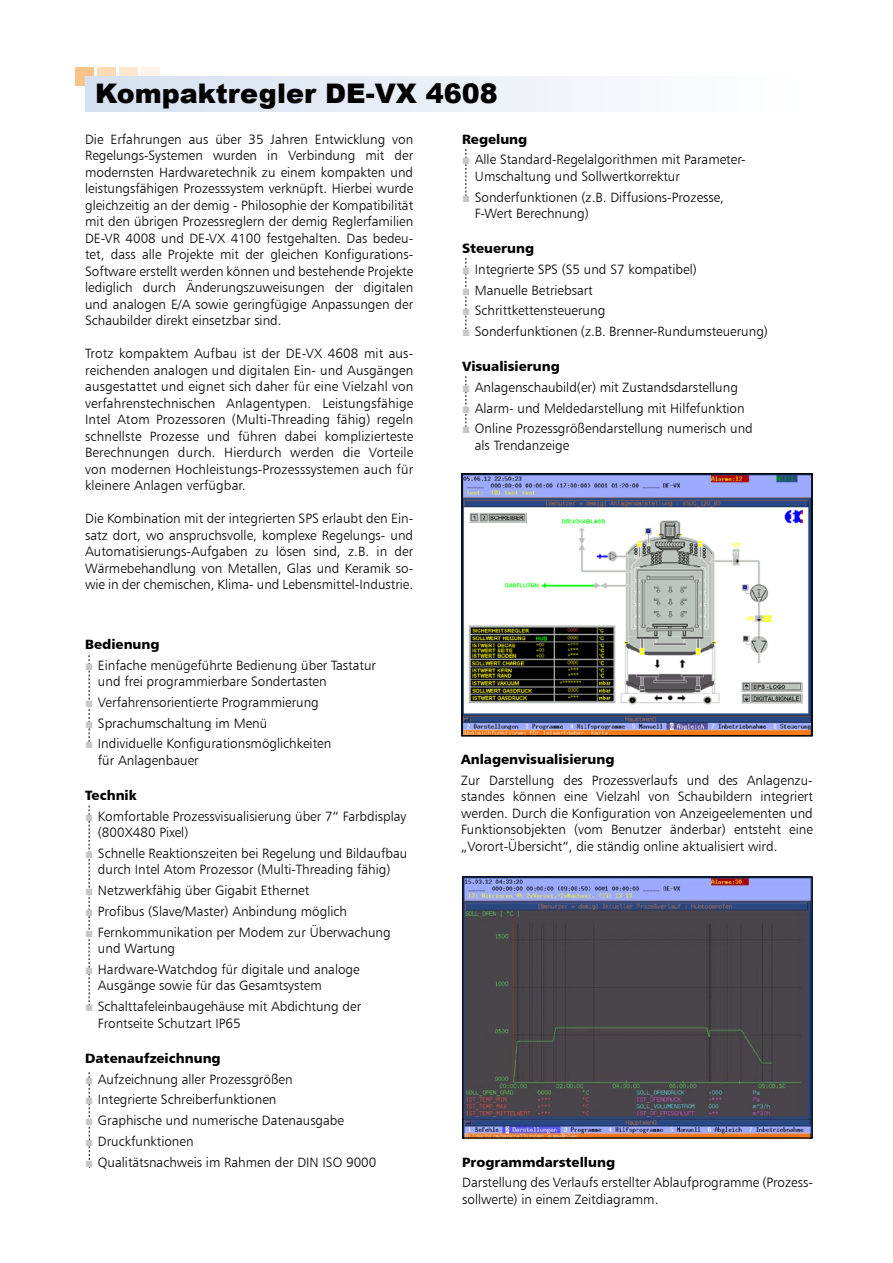
<style>
.page{position:relative;width:893px;height:1263px;background:#fff}
.page>*{position:absolute;margin:0;border:0;box-sizing:border-box;transform-origin:0 0}
.t1{font:900 27px "Arial";color:#000}
.t2{font:13.5px/16.5px "Humanist 777 BT Light B";color:#000}
.t3{font:13.5px "Humanist 777 BT Black B";color:#000}
.s1{font-family:"Arial";font-weight:900;color:#c6c7c8}
</style>
<div class="page">
<svg style="left:89px;top:655px;width:1px;height:91px"></svg>
<svg style="left:89px;top:805px;width:1px;height:205px"></svg>
<svg style="left:89px;top:1072px;width:1px;height:96px"></svg>
<svg style="left:466px;top:149px;width:1px;height:51px"></svg>
<svg style="left:466px;top:258px;width:1px;height:75px"></svg>
<svg style="left:466px;top:376px;width:1px;height:55px"></svg>
<div style="left:141px;top:68px;width:19px;height:18px;background:#fef3e8"></div>
<div style="left:119px;top:68px;width:19px;height:18px;background:#fde7d0"></div>
<div style="left:97px;top:68px;width:18px;height:18px;background:#fcdbb9"></div>
<div style="left:75px;top:68px;width:18px;height:18px;background:#f9c289"></div>
<div style="left:85px;top:77px;width:713px;height:34px;background:linear-gradient(to right,#d5e1f0,#fff)"></div>
<img style="left:464px;top:476px;width:346px;height:258px">
<div style="left:461px;top:473px;width:352px;height:264px;border:2px solid #000"></div>
<img style="left:464px;top:878px;width:347px;height:258px">
<div style="left:462px;top:876px;width:351px;height:262px;border:1px solid #000"></div>
<h1 class="t1" style="left:95px;top:74px;width:404px">Kompaktregler DE-VX 4608</h1>
<p class="t2" style="left:85px;top:130px;width:330px;text-align:justify">Die Erfahrungen aus über 35 Jahren Entwicklung von Regelungs-Systemen wurden in Verbindung mit der modernsten Hardwaretechnik zu einem kompakten und leistungsfähigen Prozesssystem verknüpft. Hierbei wurde gleichzeitig an der demig - Philosophie der Kompatibilität mit den übrigen Prozessreglern der demig Reglerfamilien DE-VR 4008 und DE-VX 4100 festgehalten. Das bedeu&shy;tet, dass alle Projekte mit der gleichen Konfigurations-Software erstellt werden können und bestehende Projekte lediglich durch Änderungszuweisungen der digitalen und analogen E/A sowie geringfügige Anpassungen der Schaubilder direkt einsetzbar sind.</p>
<p class="t2" style="left:85px;top:345px;width:330px;text-align:justify">Trotz kompaktem Aufbau ist der DE-VX 4608 mit aus&shy;reichenden analogen und digitalen Ein- und Ausgängen ausgestattet und eignet sich daher für eine Vielzahl von verfahrenstechnischen Anlagentypen. Leistungsfähige Intel Atom Prozessoren (Multi-Threading fähig) regeln schnellste Prozesse und führen dabei komplizierteste Berechnungen durch. Hierdurch werden die Vorteile von modernen Hochleistungs-Prozesssystemen auch für kleinere Anlagen verfügbar.</p>
<p class="t2" style="left:85px;top:510px;width:330px;text-align:justify">Die Kombination mit der integrierten SPS erlaubt den Ein&shy;satz dort, wo anspruchsvolle, komplexe Regelungs- und Automatisierungs-Aufgaben zu lösen sind, z.B. in der Wärmebehandlung von Metallen, Glas und Keramik so&shy;wie in der chemischen, Klima- und Lebensmittel-Industrie.</p>
<p class="t3" style="left:462px;top:130px;width:67px">Regelung</p>
<p class="t2" style="left:475px;top:151px;width:272px;text-indent:-13px"><span class="s1">■</span> Alle Standard-Regelalgorithmen mit Parameter-<br>Umschaltung und Sollwertkorrektur</p>
<p class="t2" style="left:475px;top:188px;width:251px;text-indent:-13px"><span class="s1">■</span> Sonderfunktionen (z.B. Diffusions-Prozesse,<br>F-Wert Berechnung)</p>
<p class="t3" style="left:462px;top:240px;width:74px">Steuerung</p>
<p class="t2" style="left:462px;top:261px;width:236px"><span class="s1">■</span> Integrierte SPS (S5 und S7 kompatibel)</p>
<p class="t2" style="left:462px;top:281px;width:132px"><span class="s1">■</span> Manuelle Betriebsart</p>
<p class="t2" style="left:462px;top:302px;width:145px"><span class="s1">■</span> Schrittkettensteuerung</p>
<p class="t2" style="left:462px;top:323px;width:307px"><span class="s1">■</span> Sonderfunktionen (z.B. Brenner-Rundumsteuerung)</p>
<p class="t3" style="left:462px;top:358px;width:99px">Visualisierung</p>
<p class="t2" style="left:462px;top:379px;width:277px"><span class="s1">■</span> Anlagenschaubild(er) mit Zustandsdarstellung</p>
<p class="t2" style="left:462px;top:399px;width:284px"><span class="s1">■</span> Alarm- und Meldedarstellung mit Hilfefunktion</p>
<p class="t2" style="left:475px;top:420px;width:279px;text-indent:-13px"><span class="s1">■</span> Online Prozessgrößendarstellung numerisch und als Trendanzeige</p>
<p class="t3" style="left:85px;top:635px;width:76px">Bedienung</p>
<p class="t2" style="left:98px;top:656px;width:280px;text-indent:-13px"><span class="s1">■</span> Einfache menügeführte Bedienung über Tastatur und frei programmierbare Sondertasten</p>
<p class="t2" style="left:85px;top:694px;width:235px"><span class="s1">■</span> Verfahrensorientierte Programmierung</p>
<p class="t2" style="left:85px;top:714px;width:184px"><span class="s1">■</span> Sprachumschaltung im Menü</p>
<p class="t2" style="left:98px;top:735px;width:235px;text-indent:-13px"><span class="s1">■</span> Individuelle Konfigurationsmöglichkeiten für Anlagenbauer</p>
<p class="t3" style="left:85px;top:786px;width:53px">Technik</p>
<p class="t2" style="left:98px;top:807px;width:310px;text-indent:-13px"><span class="s1">■</span> Komfortable Prozessvisualisierung über 7“ Farbdisplay (800X480 Pixel)</p>
<p class="t2" style="left:85px;top:845px;width:324px;text-align:center"><span class="s1">■</span> Schnelle Reaktionszeiten bei Regelung und Bildaufbau durch Intel Atom Prozessor (Multi-Threading fähig)</p>
<p class="t2" style="left:85px;top:882px;width:226px"><span class="s1">■</span> Netzwerkfähig über Gigabit Ethernet</p>
<p class="t2" style="left:85px;top:903px;width:263px"><span class="s1">■</span> Profibus (Slave/Master) Anbindung möglich</p>
<p class="t2" style="left:98px;top:923px;width:294px;text-indent:-13px"><span class="s1">■</span> Fernkommunikation per Modem zur Überwachung und Wartung</p>
<p class="t2" style="left:98px;top:961px;width:263px;text-indent:-13px"><span class="s1">■</span> Hardware-Watchdog für digitale und analoge<br>Ausgänge sowie für das Gesamtsystem</p>
<p class="t2" style="left:98px;top:998px;width:265px;text-indent:-13px"><span class="s1">■</span> Schalttafeleinbaugehäuse mit Abdichtung der<br>Frontseite Schutzart IP65</p>
<p class="t3" style="left:85px;top:1049px;width:137px">Datenaufzeichnung</p>
<p class="t2" style="left:85px;top:1070px;width:209px"><span class="s1">■</span> Aufzeichnung aller Prozessgrößen</p>
<p class="t2" style="left:85px;top:1091px;width:193px"><span class="s1">■</span> Integrierte Schreiberfunktionen</p>
<p class="t2" style="left:85px;top:1112px;width:260px"><span class="s1">■</span> Graphische und numerische Datenausgabe</p>
<p class="t2" style="left:85px;top:1132px;width:110px"><span class="s1">■</span> Druckfunktionen</p>
<p class="t2" style="left:85px;top:1153px;width:293px"><span class="s1">■</span> Qualitätsnachweis im Rahmen der DIN ISO 9000</p>
<p class="t3" style="left:461px;top:750px;width:155px">Anlagenvisualisierung</p>
<p class="t2" style="left:461px;top:771px;width:353px;text-align:justify">Zur Darstellung des Prozessverlaufs und des Anlagenzu&shy;standes können eine Vielzahl von Schaubildern integriert werden. Durch die Konfiguration von Anzeigeelementen und Funktionsobjekten (vom Benutzer änderbar) entsteht eine „Vorort-Übersicht“, die ständig online aktualisiert wird.</p>
<p class="t3" style="left:462px;top:1153px;width:154px">Programmdarstellung</p>
<p class="t2" style="left:462px;top:1174px;width:351px">Darstellung des Verlaufs erstellter Ablaufprogramme (Prozess&shy;sollwerte) in einem Zeitdiagramm.</p>
</div>
